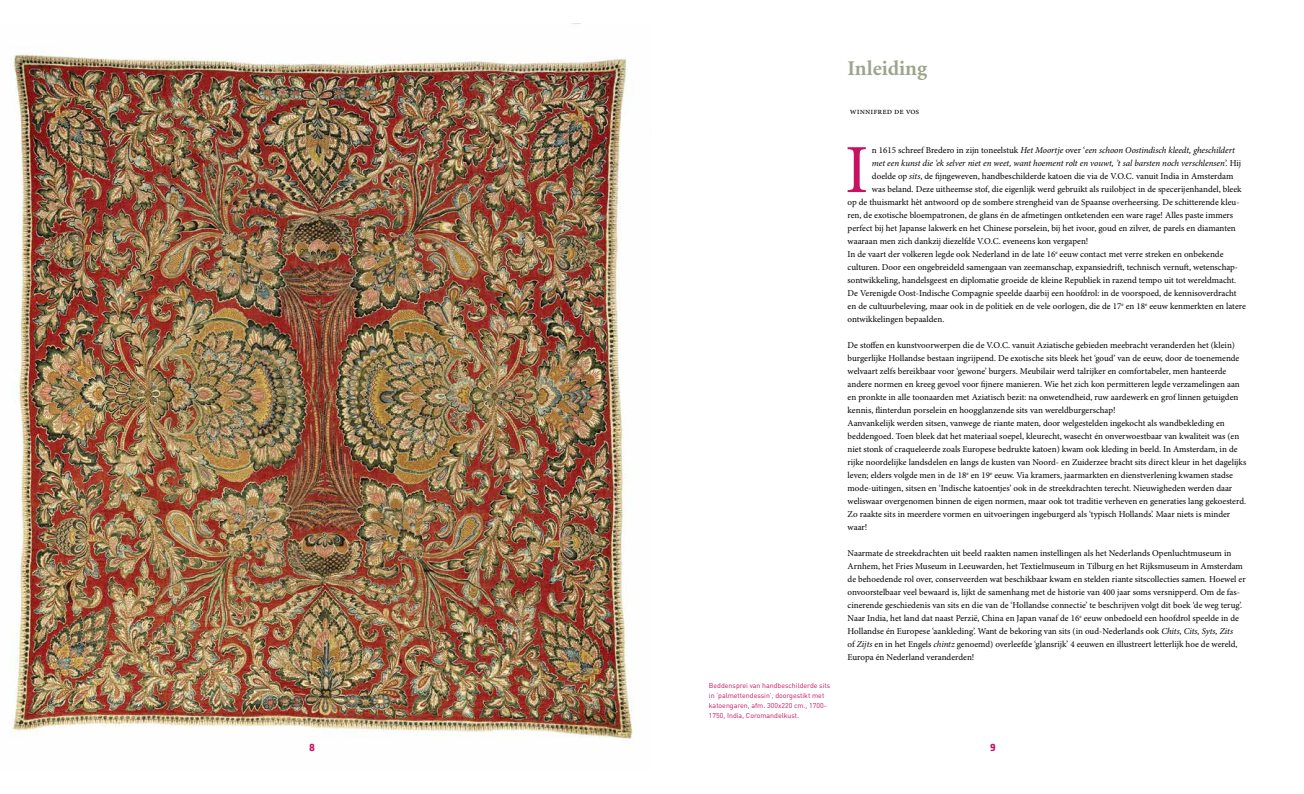
<style>
.page{position:relative;width:1304px;height:794px;background:#fff}
.page>*{position:absolute;margin:0;border:0;box-sizing:border-box;transform-origin:0 0}
.t1{font:69px "Minion Pro";color:#c71262}
.t2{font:700 21px "Minion";color:#9da48c}
.t3{font:700 11px "Klavika";color:#c71262}
.t4{font:9px/13px "Minion Pro";color:#000}
.t5{font:italic 9px "Minion Pro";letter-spacing:-.005em;color:#000}
.t6{font:9px "Minion MM Ep 367 585 9";letter-spacing:.005em;color:#000}
.t7{font:7px/10px "DIN Pro";color:#c71262}
.s1{font-style:normal}
.s2{font-style:italic}
</style>
<div class="page">
<img style="left:11px;top:23px;width:622px;height:716px">
<h2 class="t2" style="left:848px;top:58px;width:81px">Inleiding</h2>
<p class="t6" style="left:850px;top:108px;width:71px">winnifred de vos</p>
<p class="t7" style="left:709px;top:680px;width:123px">Beddensprei van handbeschilderde sits in ‘palmettendessin’, doorgestikt met katoengaren, afm. 300x220 cm., 1700- 1750, India, Coromandelkust.</p>
<h1 class="t1" style="left:845px;top:124px;width:25px">I</h1>
<p class="t5" style="left:872px;top:144px;width:365px"><span class="s1">n 1615 schreef Bredero in zijn toneelstuk</span> Het Moortje <span class="s1">over ‘</span>een schoon Oostindisch kleedt, gheschildert</p>
<p class="t5" style="left:872px;top:157px;width:371px">met een kunst die ‘ek selver niet en weet, want hoement rolt en vouwt, ’t sal barsten noch verschlensen<span class="s1">’. Hij</span></p>
<p class="t4" style="left:872px;top:170px;width:363px">doelde op <span class="s2">sits</span>, de fijngeweven, handbeschilderde katoen die via de V.O.C. vanuit India in Amsterdam</p>
<p class="t4" style="left:872px;top:183px;width:371px">was beland. Deze uitheemse stof, die eigenlijk werd gebruikt als ruilobject in de specerijenhandel, bleek</p>
<p class="t4" style="left:848px;top:196px;width:393px">op de thuismarkt hèt antwoord op de sombere strengheid van de Spaanse overheersing. De schitterende kleu-</p>
<p class="t4" style="left:848px;top:209px;width:387px">ren, de exotische bloempatronen, de glans én de afmetingen ontketenden een ware rage! Alles paste immers</p>
<p class="t4" style="left:848px;top:222px;width:390px">perfect bij het Japanse lakwerk en het Chinese porselein, bij het ivoor, goud en zilver, de parels en diamanten</p>
<p class="t4" style="left:848px;top:235px;width:242px">waaraan men zich dankzij diezelfde V.O.C. eveneens kon vergapen!</p>
<p class="t4" style="left:848px;top:248px;width:377px">In de vaart der volkeren legde ook Nederland in de late 16<sup>e</sup> eeuw contact met verre streken en onbekende</p>
<p class="t4" style="left:848px;top:261px;width:392px">culturen. Door een ongebreideld samengaan van zeemanschap, expansiedrift, technisch vernuft, wetenschap-</p>
<p class="t4" style="left:848px;top:274px;width:390px">sontwikkeling, handelsgeest en diplomatie groeide de kleine Republiek in razend tempo uit tot wereldmacht.</p>
<p class="t4" style="left:848px;top:287px;width:390px">De Verenigde Oost-Indische Compagnie speelde daarbij een hoofdrol: in de voorspoed, de kennisoverdracht</p>
<p class="t4" style="left:848px;top:300px;width:400px">en de cultuurbeleving, maar ook in de politiek en de vele oorlogen, die de 17<sup>e</sup> en 18<sup>e</sup> eeuw kenmerkten en latere</p>
<p class="t4" style="left:848px;top:313px;width:98px">ontwikkelingen bepaalden.</p>
<p class="t4" style="left:848px;top:339px;width:400px">De stoffen en kunstvoorwerpen die de V.O.C. vanuit Aziatische gebieden meebracht veranderden het (klein) burgerlijke Hollandse bestaan ingrijpend. De exotische sits bleek het ‘goud’ van de eeuw, door de toenemende welvaart zelfs bereikbaar voor ‘gewone’ burgers. Meubilair werd talrijker en comfortabeler, men hanteerde andere normen en kreeg gevoel voor fijnere manieren. Wie het zich kon permitteren legde verzamelingen aan en pronkte in alle toonaarden met Aziatisch bezit: na onwetendheid, ruw aardewerk en grof linnen getuigden kennis, flinterdun porselein en hoogglanzende sits van wereldburgerschap!<br>Aanvankelijk werden sitsen, vanwege de riante maten, door welgestelden ingekocht als wandbekleding en beddengoed. Toen bleek dat het materiaal soepel, kleurecht, wasecht én onverwoestbaar van kwaliteit was (en niet stonk of craqueleerde zoals Europese bedrukte katoen) kwam ook kleding in beeld. In Amsterdam, in de rijke noordelijke landsdelen en langs de kusten van Noord- en Zuiderzee bracht sits direct kleur in het dagelijks leven; elders volgde men in de 18<sup>e</sup> en 19<sup>e</sup> eeuw. Via kramers, jaarmarkten en dienstverlening kwamen stadse mode-uitingen, sitsen en ‘Indische katoentjes’ ook in de streekdrachten terecht. Nieuwigheden werden daar weliswaar overgenomen binnen de eigen normen, maar ook tot traditie verheven en generaties lang gekoesterd.<br>Zo raakte sits in meerdere vormen en uitvoeringen ingeburgerd als ‘typisch Hollands’. Maar niets is minder waar!</p>
<p class="t4" style="left:848px;top:547px;width:400px">Naarmate de streekdrachten uit beeld raakten namen instellingen als het Nederlands Openluchtmuseum in Arnhem, het Fries Museum in Leeuwarden, het Textielmuseum in Tilburg en het Rijksmuseum in Amsterdam de behoedende rol over, conserveerden wat beschikbaar kwam en stelden riante sitscollecties samen. Hoewel er onvoorstelbaar veel bewaard is, lijkt de samenhang met de historie van 400 jaar soms versnipperd. Om de fas&shy;cinerende geschiedenis van sits en die van de ‘Hollandse connectie’ te beschrijven volgt dit boek ‘de weg terug’.<br>Naar India, het land dat naast Perzië, China en Japan vanaf de 16<sup>e</sup> eeuw onbedoeld een hoofdrol speelde in de Hollandse én Europese ‘aankleding’. Want de bekoring van sits (in oud-Nederlands ook <span class="s2">Chits, Cits, Syts, Zits<br></span>of <span class="s2">Zijts</span> en in het Engels <span class="s2">chintz</span> genoemd) overleefde ‘glansrijk’ 4 eeuwen en illustreert letterlijk hoe de wereld, Europa én Nederland veranderden!</p>
<p class="t3" style="left:309px;top:741px;width:7px">8</p>
<p class="t3" style="left:990px;top:741px;width:7px">9</p>
</div>
